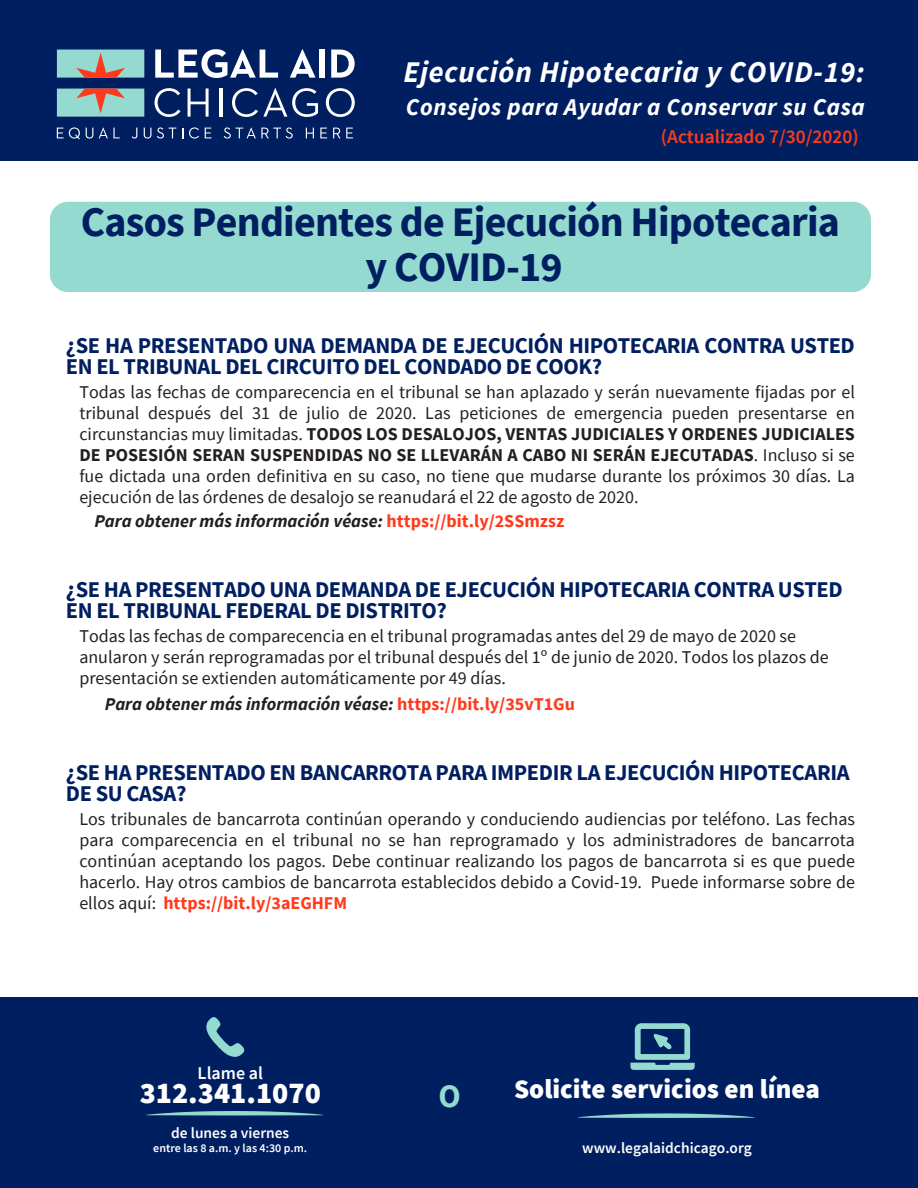
<style>
.page{position:relative;width:918px;height:1188px;background:#fff}
.page>*{position:absolute;margin:0;border:0;box-sizing:border-box;transform-origin:0 0}
.t1{font:700 42px/45px "Source Sans Pro";letter-spacing:-.02em;color:#001f61;text-align:center}
.t2{font:700 32.7px "Source Sans Pro";color:#94dad0}
.t3{font:italic 700 30px "Source Sans Pro";letter-spacing:.025em;color:#fff}
.t4{font:900 30px "Source Sans Pro";color:#fff}
.t5{font:900 27px "Source Sans Pro";color:#fff}
.t6{font:italic 700 24px "Source Sans Pro";letter-spacing:.025em;color:#fff}
.t7{font:700 22.5px/21px "Source Sans Pro";letter-spacing:-.02em;color:#001f61}
.t8{font:600 19.5px "Source Sans Pro";color:#ff3a1c}
.t9{font:18px/21px "Source Sans Pro";color:#231f20;text-align:justify}
.t10{font:italic 700 18px "Source Sans Pro";color:#231f20}
.t11{font:600 18px "Source Sans Pro";color:#fff}
.t12{font:600 15.45px "Source Sans Pro";color:#fff}
.t13{font:600 12px "Source Sans Pro";color:#fff}
.s1{font-weight:700}
.s2{font-style:normal;color:#ff3a1c}
.s3{font-weight:700;color:#ff3a1c}
</style>
<div class="page">
<div style="left:50px;top:202px;width:821px;height:90px;background:#94dad0;border-radius:18px"></div>
<div style="left:0;top:0;width:918px;height:161px;background:#001f61"></div>
<svg style="left:57px;top:127px;width:23px;height:12px"></svg>
<svg style="left:86px;top:128px;width:7px;height:11px"></svg>
<svg style="left:99px;top:127px;width:21px;height:11px"></svg>
<svg style="left:132px;top:128px;width:5px;height:11px"></svg>
<svg style="left:144px;top:128px;width:7px;height:11px"></svg>
<svg style="left:157px;top:127px;width:19px;height:12px"></svg>
<svg style="left:189px;top:127px;width:10px;height:12px"></svg>
<svg style="left:205px;top:128px;width:6px;height:10px"></svg>
<svg style="left:224px;top:127px;width:69px;height:12px"></svg>
<svg style="left:306px;top:128px;width:8px;height:10px"></svg>
<svg style="left:320px;top:128px;width:7px;height:10px"></svg>
<svg style="left:333px;top:128px;width:20px;height:10px"></svg>
<svg style="left:155px;top:49px;width:123px;height:29px"></svg>
<svg style="left:290px;top:49px;width:26px;height:29px"></svg>
<div style="left:319px;top:50px;width:6px;height:28px;background:#fff"></div>
<svg style="left:331px;top:50px;width:24px;height:28px"></svg>
<svg style="left:155px;top:88px;width:26px;height:29px"></svg>
<svg style="left:188px;top:89px;width:21px;height:28px"></svg>
<hr style="left:220px;top:89px;width:3px;height:28px;background:#fff">
<svg style="left:232px;top:88px;width:86px;height:29px"></svg>
<svg style="left:326px;top:88px;width:29px;height:29px"></svg>
<svg style="left:57px;top:50px;width:87px;height:67px;background:#88a7a7"></svg>
<div style="left:0;top:998px;width:918px;height:190px;background:#001f61"></div>
<svg style="left:206px;top:1017px;width:39px;height:40px"></svg>
<svg style="left:146px;top:1111px;width:177px;height:4px"></svg>
<svg style="left:630px;top:1023px;width:65px;height:47px"></svg>
<svg style="left:578px;top:1113px;width:176px;height:5px"></svg>
<h3 class="t3" style="left:404px;top:52px;width:463px">Ejecución Hipotecaria y COVID-19:</h3>
<h3 class="t6" style="left:406px;top:91px;width:460px">Consejos para Ayudar a Conservar su Casa</h3>
<p class="t8" style="left:661px;top:124px;width:200px">(Actualizado 7/30/2020)</p>
<h1 class="t1" style="left:81px;top:199px;width:761px">Casos Pendientes de Ejecución Hipotecaria y COVID-19</h1>
<p class="t7" style="left:66px;top:334px;width:791px">¿SE HA PRESENTADO UNA DEMANDA DE EJECUCIÓN HIPOTECARIA CONTRA USTED<br>EN EL TRIBUNAL DEL CIRCUITO DEL CONDADO DE COOK?</p>
<p class="t9" style="left:79px;top:381px;width:777px">Todas las fechas de comparecencia en el tribunal se han aplazado y serán nuevamente fijadas por el tribunal después del 31 de julio de 2020. Las peticiones de emergencia pueden presentarse en circunstancias muy limitadas. <span class="s1">TODOS LOS DESALOJOS, VENTAS JUDICIALES Y ORDENES JUDICIALES DE POSESIÓN SERAN SUSPENDIDAS NO SE LLEVARÁN A CABO NI SERÁN EJECUTADAS</span>. Incluso si se fue dictada una orden definitiva en su caso, no tiene que mudarse durante los próximos 30 días. La ejecución de las órdenes de desalojo se reanudará el 22 de agosto de 2020.</p>
<p class="t10" style="left:94px;top:509px;width:471px">Para obtener más información véase: <span class="s2">https://bit.ly/2SSmzsz</span></p>
<p class="t7" style="left:66px;top:579px;width:778px">¿SE HA PRESENTADO UNA DEMANDA DE EJECUCIÓN HIPOTECARIA CONTRA USTED<br>EN EL TRIBUNAL FEDERAL DE DISTRITO?</p>
<p class="t9" style="left:79px;top:626px;width:751px;text-align:left">Todas las fechas de comparecencia en el tribunal programadas antes del 29 de mayo de 2020 se anularon y serán reprogramadas por el tribunal después del 1º de junio de 2020. Todos los plazos de presentación se extienden automáticamente por 49 días.</p>
<p class="t10" style="left:105px;top:692px;width:472px">Para obtener más información véase: <span class="s2">https://bit.ly/35vT1Gu</span></p>
<p class="t7" style="left:66px;top:762px;width:785px">¿SE HA PRESENTADO EN BANCARROTA PARA IMPEDIR LA EJECUCIÓN HIPOTECARIA<br>DE SU CASA?</p>
<p class="t9" style="left:79px;top:809px;width:777px">Los tribunales de bancarrota continúan operando y conduciendo audiencias por teléfono. Las fechas para comparecencia en el tribunal no se han reprogramado y los administradores de bancarrota continúan aceptando los pagos. Debe continuar realizando los pagos de bancarrota si es que puede hacerlo. Hay otros cambios de bancarrota establecidos debido a Covid-19. Puede informarse sobre de ellos aquí: <span class="s3">https://bit.ly/3aEGHFM</span></p>
<p class="t11" style="left:198px;top:1061px;width:67px">Llame al</p>
<h3 class="t4" style="left:140px;top:1073px;width:183px">312.341.1070</h3>
<p class="t12" style="left:171px;top:1122px;width:119px">de lunes a viernes</p>
<p class="t13" style="left:153px;top:1140px;width:155px">entre las 8 a.m. y las 4:30 p.m.</p>
<h2 class="t2" style="left:438px;top:1074px;width:24px">O</h2>
<h3 class="t5" style="left:514px;top:1070px;width:308px">Solicite servicios en línea</h3>
<p class="t12" style="left:582px;top:1138px;width:171px">www.legalaidchicago.org</p>
</div>
